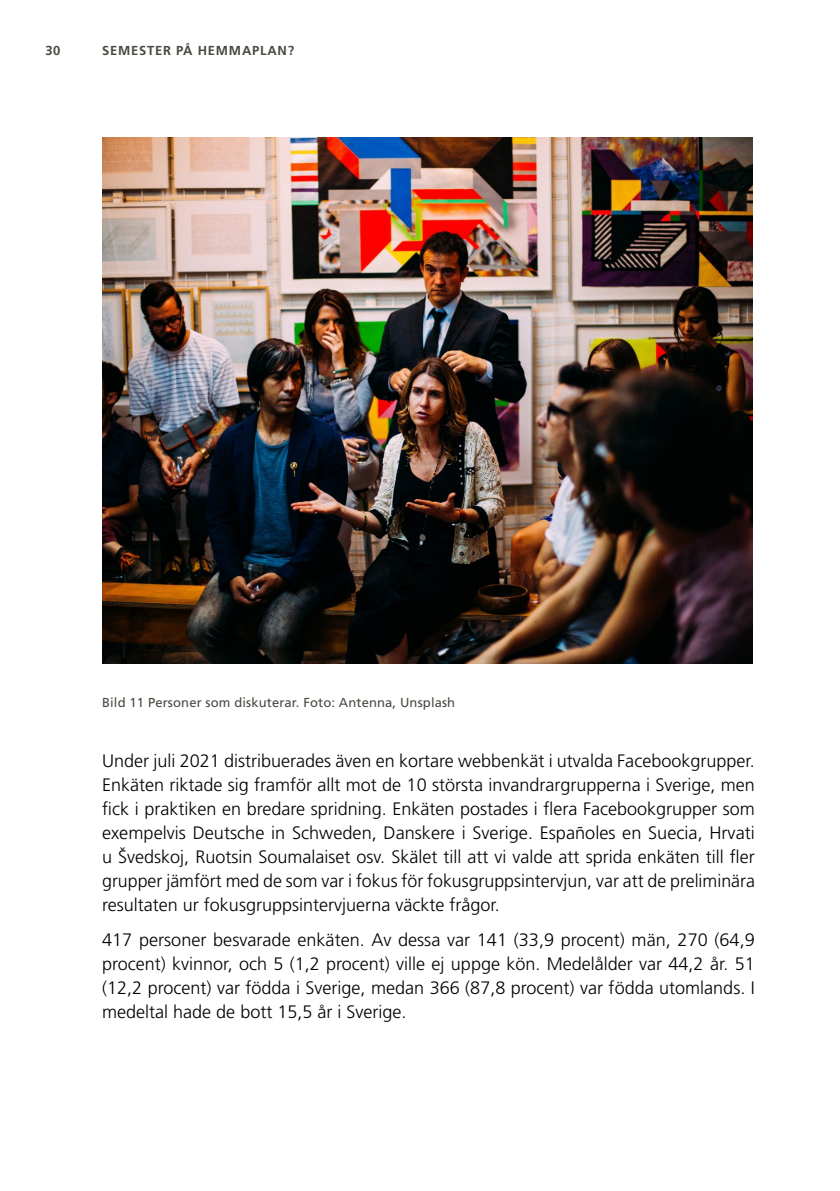
<style>
.page{position:relative;width:840px;height:1191px;background:#fff}
.page>*{position:absolute;margin:0;border:0;box-sizing:border-box;transform-origin:0 0}
.Svart_Brödtext_utan{font:300 18px/24px "Frutiger LT Std";color:#000;text-align:justify}
.Grå_Bild-Fakta_u_ind{font:13px "Frutiger LT Std";letter-spacing:.01em;color:#4a4941}
.t1{font:700 13px "Frutiger LT Std";letter-spacing:.06em;color:#4a4941}
</style>
<div class="page">
<img style="left:102px;top:137px;width:650px;height:526px">
<p class="t1" style="left:45px;top:43px;width:16px">30</p>
<p class="t1" style="left:102px;top:43px;width:193px">SEMESTER PÅ HEMMAPLAN?</p>
<p class="Grå_Bild-Fakta_u_ind" style="left:102px;top:695px;width:354px">Bild 11 Personer som diskuterar. Foto: Antenna, Unsplash</p>
<p class="Svart_Brödtext_utan" style="left:102px;top:748px;width:654px">Under juli 2021 distribuerades även en kortare webbenkät i utvalda Facebookgrupper.<br>Enkäten riktade sig framför allt mot de 10 största invandrargrupperna i Sverige, men fick i praktiken en bredare spridning. Enkäten postades i flera Facebookgrupper som exempelvis Deutsche in Schweden, Danskere i Sverige. Españoles en Suecia, Hrvati u Švedskoj, Ruotsin Soumalaiset osv. Skä let till att vi valde att sprida enkäten till fler grupper jämfört med de som var i fokus för fokusgruppsintervjun, var att de preliminära resultaten ur fokusgruppsintervjuerna väckte frågor.</p>
<p class="Svart_Brödtext_utan" style="left:102px;top:928px;width:653px">417 personer besvarade enkäten. Av dessa var 141 (33,9 procent) män, 270 (64,9 procent) kvinnor, och 5 (1,2 procent) ville ej uppge kön. Medelålder var 44,2 år. 51 (12,2 procent) var födda i Sverige, medan 366 (87,8 procent) var födda utomlands. I medeltal hade de bott 15,5 år i Sverige.</p>
</div>
